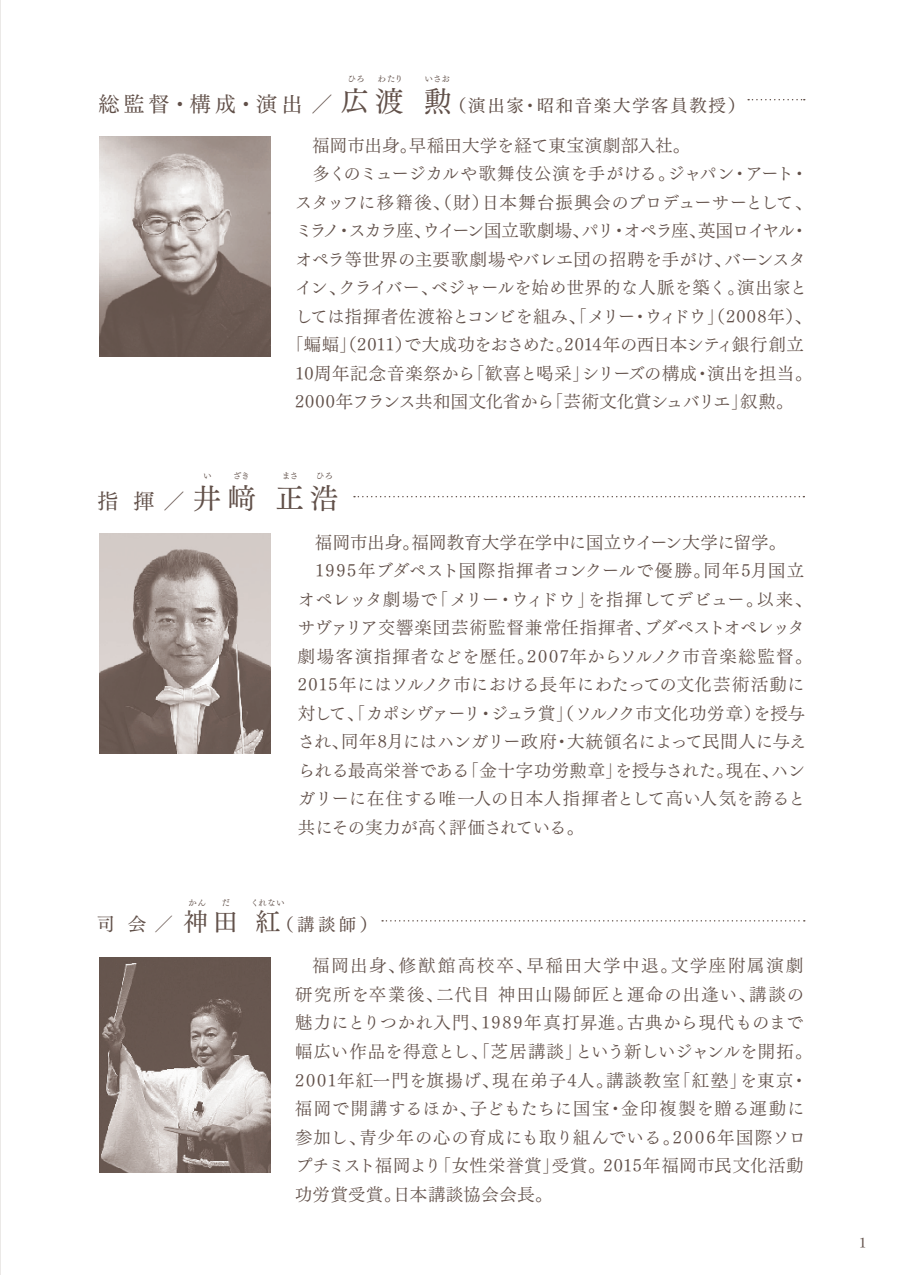
<style>
.page{position:relative;width:903px;height:1275px;background:#fff}
.page>*{position:absolute;margin:0;border:0;box-sizing:border-box;transform-origin:0 0}
.t1{font:28.53px "Tsuku Min Pro M";color:#615049}
.t2{font:17.32px "Tsuku Min Pro R";letter-spacing:.015em;color:#615049}
.t3{font:17.32px/28.5px "Tsuku Min Pro R";letter-spacing:.045em;color:#615049}
.t4{font:17.32px "Tsuku Min Pro R";letter-spacing:-.005em;color:#615049}
.t5{font:17.32px "Tsuku Min Pro R";letter-spacing:-.015em;color:#615049}
.t6{font:17.32px "Tsuku Min Pro M";letter-spacing:.1em;color:#615049}
.t7{font:17.32px "Tsuku Min Pro R";letter-spacing:-.09em;color:#615049}
.t8{font:17.32px "Tsuku Min Pro R";letter-spacing:-.05em;color:#615049}
.t9{font:17.32px "Tsuku Min Pro R";letter-spacing:.075em;color:#615049}
.t10{font:17.32px "Tsuku Min Pro R";letter-spacing:-.04em;color:#615049}
.t11{font:13.65px "Tsuku Min Pro M";color:#615049}
.t12{font:8.75px "Tsuku Min Pro M";letter-spacing:-.01em;color:#615049}
.s1{font-size:21px}
.s2{font-size:28.53px}
.s3{font-size:18.55px}
.s4{font-size:24.85px}
</style>
<div class="page">
<svg style="left:354px;top:496px;width:450px;height:1px"></svg>
<svg style="left:748px;top:99px;width:57px;height:1px"></svg>
<svg style="left:382px;top:920px;width:423px;height:1px"></svg>
<img style="left:99px;top:137px;width:171px;height:220px">
<img style="left:99px;top:957px;width:171px;height:215px">
<img style="left:99px;top:534px;width:171px;height:220px">
<p class="t12" style="left:347px;top:70px;width:19px">ひろ</p>
<p class="t12" style="left:377px;top:70px;width:27px">わたり</p>
<p class="t12" style="left:424px;top:70px;width:27px">いさお</p>
<p class="t6" style="left:98px;top:90px;width:648px"><span class="s1">総監督・構成・演出／</span><span class="s2">広渡 勲</span>（演出家・昭和音楽大学客員教授）</p>
<p class="t2" style="left:312px;top:130px;width:379px">福岡市出身。早稲田大学を経て東宝演劇部入社。</p>
<p class="t4" style="left:312px;top:158px;width:497px">多くのミュージカルや歌舞伎公演を手がける。ジャパン・アート・</p>
<p class="t2" style="left:295px;top:187px;width:519px">スタッフに移籍後、（財）日本舞台振興会のプロデューサーとして、</p>
<p class="t7" style="left:295px;top:215px;width:514px">ミラノ・スカラ座、ウイーン国立歌劇場、パリ・オペラ座、英国ロイヤル・</p>
<p class="t4" style="left:295px;top:244px;width:512px">オペラ等世界の主要歌劇場やバレエ団の招聘を手がけ、バーンスタ</p>
<p class="t2" style="left:295px;top:272px;width:514px">イン、クライバー、ベジャールを始め世界的な人脈を築く。演出家と</p>
<p class="t2" style="left:295px;top:301px;width:519px">しては指揮者佐渡裕とコンビを組み、「メリー・ウィドウ」（2008年）、</p>
<p class="t4" style="left:286px;top:329px;width:519px">「蝙蝠」（2011）で大成功をおさめた。2014年の西日本シティ銀行創立</p>
<p class="t2" style="left:295px;top:358px;width:519px">10周年記念音楽祭から「歓喜と喝采」シリーズの構成・演出を担当。</p>
<p class="t5" style="left:295px;top:386px;width:500px">2000年フランス共和国文化省から「芸術文化賞シュバリエ」叙勲。</p>
<p class="t12" style="left:203px;top:467px;width:10px">い</p>
<p class="t12" style="left:233px;top:467px;width:19px">ざき</p>
<p class="t12" style="left:282px;top:467px;width:18px">まさ</p>
<p class="t12" style="left:316px;top:467px;width:19px">ひろ</p>
<h1 class="t1" style="left:98px;top:472px;width:242px"><span class="s1">指 揮／</span>井﨑 正浩</h1>
<p class="t2" style="left:315px;top:527px;width:473px">福岡市出身。福岡教育大学在学中に国立ウイーン大学に留学。</p>
<p class="t3" style="left:315px;top:554px;width:491px">1995年ブダペスト国際指揮者コンクールで優勝。同年5月国立</p>
<p class="t4" style="left:298px;top:584px;width:516px">オペレッタ劇場で「メリー・ウィドウ」を指揮してデビュー。以来、</p>
<p class="t2" style="left:298px;top:612px;width:509px">サヴァリア交響楽団芸術監督兼常任指揮者、ブダペストオペレッタ</p>
<p class="t9" style="left:298px;top:641px;width:516px">劇場客演指揮者などを歴任。2007年からソルノク市音楽総監督。</p>
<p class="t2" style="left:298px;top:669px;width:508px">2015年にはソルノク市における長年にわたっての文化芸術活動に</p>
<p class="t8" style="left:298px;top:698px;width:509px">対して、「カポシヴァーリ・ジュラ賞」（ソルノク市文化功労章）を授与</p>
<p class="t5" style="left:298px;top:726px;width:510px">され、同年8月にはハンガリー政府・大統領名によって民間人に与え</p>
<p class="t2" style="left:298px;top:755px;width:509px">られる最高栄誉である「金十字功労勲章」を授与された。現在、ハン</p>
<p class="t2" style="left:298px;top:783px;width:509px">ガリーに在住する唯一人の日本人指揮者として高い人気を誇ると</p>
<p class="t10" style="left:298px;top:812px;width:288px">共にその実力が高く評価されている。</p>
<p class="t12" style="left:188px;top:895px;width:19px">かん</p>
<p class="t12" style="left:221px;top:895px;width:10px">だ</p>
<p class="t12" style="left:251px;top:895px;width:36px">くれない</p>
<p class="t6" style="left:96px;top:909px;width:283px"><span class="s3">司 会／</span><span class="s4">神田 紅</span>（講談師）</p>
<p class="t3" style="left:295px;top:949px;width:519px;text-indent:17px">福岡出身、修猷館高校卒、早稲田大学中退。文学座附属演劇研究所を卒業後、二代目 神田山陽師匠と運命の出逢い、講談の魅力にとりつかれ入門、1989年真打昇進。古典から現代ものまで幅広い作品を得意とし、「芝居講談」という新しいジャンルを開拓。2001年紅一門を旗揚げ、現在弟子4人。講談教室「紅塾」を東京・福岡で開講するほか、子どもたちに国宝・金印複製を贈る運動に参加し、青少年の心の育成にも取り組んでいる。2006年国際ソロプチミスト福岡より「女性栄誉賞」受賞。2015年福岡市民文化活動功労賞受賞。日本講談協会会長。</p>
<p class="t11" style="left:859px;top:1231px;width:9px">1</p>
</div>
